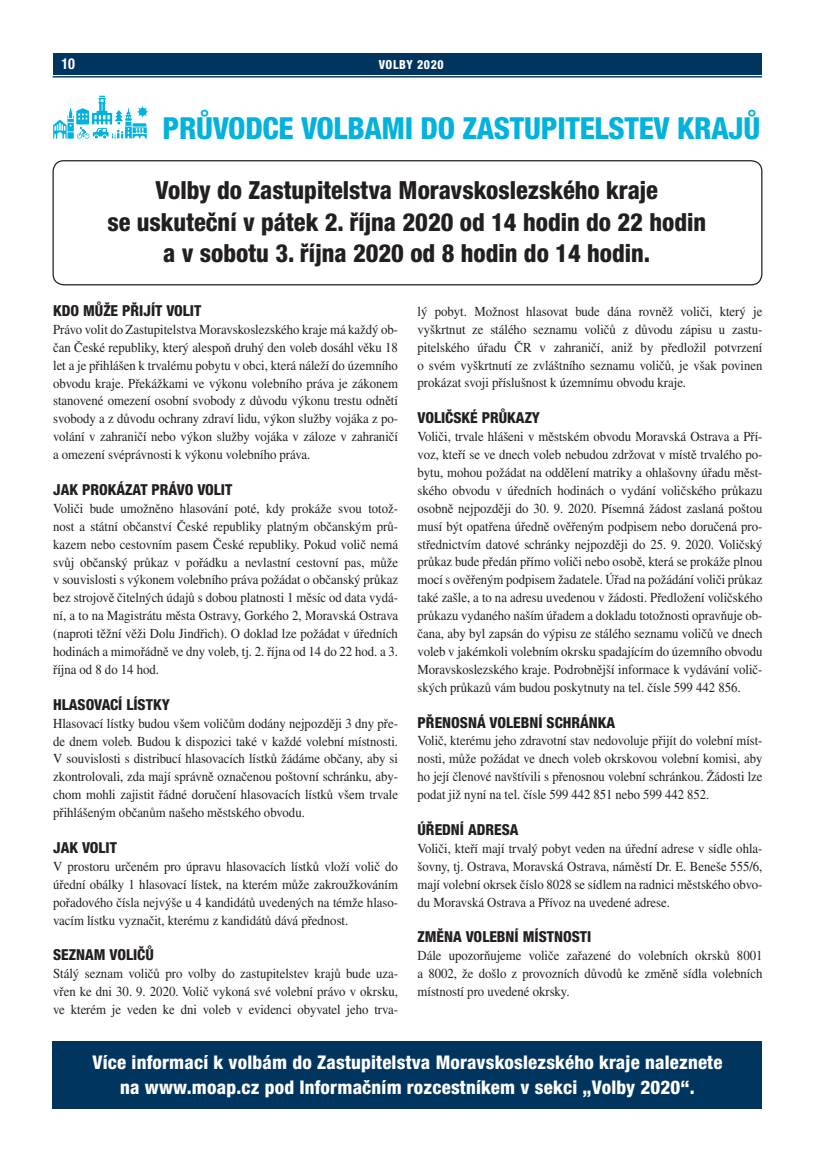
<style>
.page{position:relative;width:815px;height:1170px;background:#fff}
.page>*{position:absolute;margin:0;border:0;box-sizing:border-box;transform-origin:0 0}
.titulek{font:800 condensed 30.38px "Helvetica Neue LT Pro";letter-spacing:-.01em;color:#00b2dc}
.mezititulek_new_odsa{font:800 condensed 25px/31.2px "Helvetica Neue LT Pro";color:#231f20;text-align:center}
.mezititulek_new{font:800 condensed 18.88px/25px "Helvetica Neue LT Pro";letter-spacing:.01em;color:#fff;text-align:center}
.mezititulek_new-2{font:800 condensed 15.12px "Helvetica Neue LT Pro";color:#231f20}
.t1{font:700 condensed 15px "Helvetica Neue LT Pro";color:#fff;scale:.95 1}
.mezititulek_new_odsa-2{font:13.75px/17.9px "Times CE";letter-spacing:-.005em;color:#231f20;text-align:justify;scale:.93 1}
.mezititulek_new_odsa-3{font:13.75px/17.9px "Times CE";letter-spacing:-.005em;color:#231f20;text-align:justify;scale:.92 1}
.t2{font:800 condensed 12.5px "Helvetica Neue LT Pro";letter-spacing:.05em;color:#fff;scale:.95 1}
</style>
<div class="page">
<div style="left:53px;top:53px;width:709px;height:21px;background:#003560"></div>
<div style="left:53px;top:1041px;width:709px;height:67px;background:#003560"></div>
<div style="left:53px;top:160px;width:709px;height:125px;border:1px solid #231f20;border-radius:11px"></div>
<hr style="left:53px;top:76px;width:709px;height:1px;background:#003560">
<svg style="left:53px;top:96px;width:95px;height:43px"></svg>
<p class="t1" style="left:61px;top:55px;width:16px">10</p>
<p class="t2" style="left:379px;top:57px;width:70px">VOLBY 2020</p>
<p class="titulek" style="left:163px;top:109px;width:599px">PRŮVODCE VOLBAMI DO ZASTUPITELSTEV KRAJŮ</p>
<p class="mezititulek_new_odsa" style="left:107px;top:174px;width:600px">Volby do Zastupitelstva Moravskoslezského kraje<br>se uskuteční v pátek 2. října 2020 od 14 hodin do 22 hodin a v sobotu 3. října 2020 od 8 hodin do 14 hodin.</p>
<p class="mezititulek_new-2" style="left:53px;top:301px;width:150px">KDO MŮŽE PŘIJÍT VOLIT</p>
<p class="mezititulek_new_odsa-2" style="left:53px;top:320px;width:372px">Právo volit do Zastupitelstva Moravskoslezského kraje má každý ob&shy;čan České republiky, který alespoň druhý den voleb dosáhl věku 18 let a je přihlášen k trvalému pobytu v obci, která náleží do územního obvodu kraje. Překážkami ve výkonu volebního práva je zákonem stanovené omezení osobní svobody z důvodu výkonu trestu odnětí svobody a z důvodu ochrany zdraví lidu, výkon služby vojáka z po&shy;volání v zahraničí nebo výkon služby vojáka v záloze v zahraničí a omezení svéprávnosti k výkonu volebního práva.</p>
<p class="mezititulek_new-2" style="left:53px;top:480px;width:181px">JAK PROKÁZAT PRÁVO VOLIT</p>
<p class="mezititulek_new_odsa-2" style="left:53px;top:499px;width:372px">Voliči bude umožněno hlasování poté, kdy prokáže svou totož&shy;nost a státní občanství České republiky platným občanským prů&shy;kazem nebo cestovním pasem České republiky. Pokud volič nemá svůj občanský průkaz v pořádku a nevlastní cestovní pas, může v souvislosti s výkonem volebního práva požádat o občanský průkaz bez strojově čitelných údajů s dobou platnosti 1 měsíc od data vydá&shy;ní, a to na Magistrátu města Ostravy, Gorkého 2, Moravská Ostrava (naproti těžní věži Dolu Jindřich). O doklad lze požádat v úředních hodinách a mimořádně ve dny voleb, tj. 2. října od 14 do 22 hod. a 3. října od 8 do 14 hod.</p>
<p class="mezititulek_new-2" style="left:53px;top:695px;width:118px">HLASOVACÍ LÍSTKY</p>
<p class="mezititulek_new_odsa-2" style="left:53px;top:713px;width:372px">Hlasovací lístky budou všem voličům dodány nejpozději 3 dny pře&shy;de dnem voleb. Budou k dispozici také v každé volební místnosti.<br>V souvislosti s distribucí hlasovacích lístků žádáme občany, aby si zkontrolovali, zda mají správně označenou poštovní schránku, aby&shy;chom mohli zajistit řádné doručení hlasovacích lístků všem trvale přihlášeným občanům našeho městského obvodu.</p>
<p class="mezititulek_new-2" style="left:53px;top:838px;width:65px">JAK VOLIT</p>
<p class="mezititulek_new_odsa-2" style="left:53px;top:857px;width:372px">V prostoru určeném pro úpravu hlasovacích lístků vloží volič do úřední obálky 1 hlasovací lístek, na kterém může zakroužkováním pořadového čísla nejvýše u 4 kandidátů uvedených na témže hlaso&shy;vacím lístku vyznačit, kterému z kandidátů dává přednost.</p>
<p class="mezititulek_new-2" style="left:53px;top:945px;width:102px">SEZNAM VOLIČŮ</p>
<p class="mezititulek_new_odsa-2" style="left:53px;top:964px;width:372px">Stálý seznam voličů pro volby do zastupitelstev krajů bude uza&shy;vřen ke dni 30. 9. 2020. Volič vykoná své volební právo v okrsku, ve kterém je veden ke dni voleb v evidenci obyvatel jeho trva-</p>
<p class="mezititulek_new_odsa-2" style="left:418px;top:302px;width:372px">lý pobyt. Možnost hlasovat bude dána rovněž voliči, který je vyškrtnut ze stálého seznamu voličů z důvodu zápisu u zastu&shy;pitelského úřadu ČR v zahraničí, aniž by předložil potvrzení o svém vyškrtnutí ze zvláštního seznamu voličů, je však povinen prokázat svoji příslušnost k územnímu obvodu kraje.</p>
<p class="mezititulek_new-2" style="left:418px;top:408px;width:124px">VOLIČSKÉ PRŮKAZY</p>
<p class="mezititulek_new_odsa-2" style="left:418px;top:427px;width:372px">Voliči, trvale hlášeni v městském obvodu Moravská Ostrava a Pří&shy;voz, kteří se ve dnech voleb nebudou zdržovat v místě trvalého po&shy;bytu, mohou požádat na oddělení matriky a ohlašovny úřadu měst&shy;ského obvodu v úředních hodinách o vydání voličského průkazu osobně nejpozději do 30. 9. 2020. Písemná žádost zaslaná poštou musí být opatřena úředně ověřeným podpisem nebo doručená pro&shy;střednictvím datové schránky nejpozději do 25. 9. 2020. Voličský průkaz bude předán přímo voliči nebo osobě, která se prokáže plnou mocí s ověřeným podpisem žadatele. Úřad na požádání voliči průkaz také zašle, a to na adresu uvedenou v žádosti. Předložení voličského průkazu vydaného naším úřadem a dokladu totožnosti opravňuje ob&shy;čana, aby byl zapsán do výpisu ze stálého seznamu voličů ve dnech voleb v jakémkoli volebním okrsku spadajícím do územního obvodu Moravskoslezského kraje. Podrobnější informace k vydávání volič&shy;ských průkazů vám budou poskytnuty na tel. čísle 599 442 856.</p>
<p class="mezititulek_new-2" style="left:418px;top:712px;width:199px">PŘENOSNÁ VOLEBNÍ SCHRÁNKA</p>
<p class="mezititulek_new_odsa-3" style="left:418px;top:731px;width:376px">Volič, kterému jeho zdravotní stav nedovoluje přijít do volební míst&shy;nosti, může požádat ve dnech voleb okrskovou volební komisi, aby ho její členové navštívili s přenosnou volební schránkou. Žádosti lze podat již nyní na tel. čísle 599 442 851 nebo 599 442 852.</p>
<p class="mezititulek_new-2" style="left:418px;top:820px;width:102px">ÚŘEDNÍ ADRESA</p>
<p class="mezititulek_new_odsa-2" style="left:418px;top:839px;width:372px">Voliči, kteří mají trvalý pobyt veden na úřední adrese v sídle ohla&shy;šovny, tj. Ostrava, Moravská Ostrava, náměstí Dr. E. Beneše 555/6, mají volební okrsek číslo 8028 se sídlem na radnici městského obvo&shy;du Moravská Ostrava a Přívoz na uvedené adrese.</p>
<p class="mezititulek_new-2" style="left:418px;top:927px;width:175px">ZMĚNA VOLEBNÍ MÍSTNOSTI</p>
<p class="mezititulek_new_odsa-2" style="left:418px;top:946px;width:372px">Dále upozorňujeme voliče zařazené do volebních okrsků 8001 a 8002, že došlo z provozních důvodů ke změně sídla volebních místností pro uvedené okrsky.</p>
<p class="mezititulek_new" style="left:93px;top:1049px;width:631px">Více informací k volbám do Zastupitelstva Moravskoslezského kraje naleznete na www.moap.cz pod Informačním rozcestníkem v sekci „Volby 2020“.</p>
</div>
